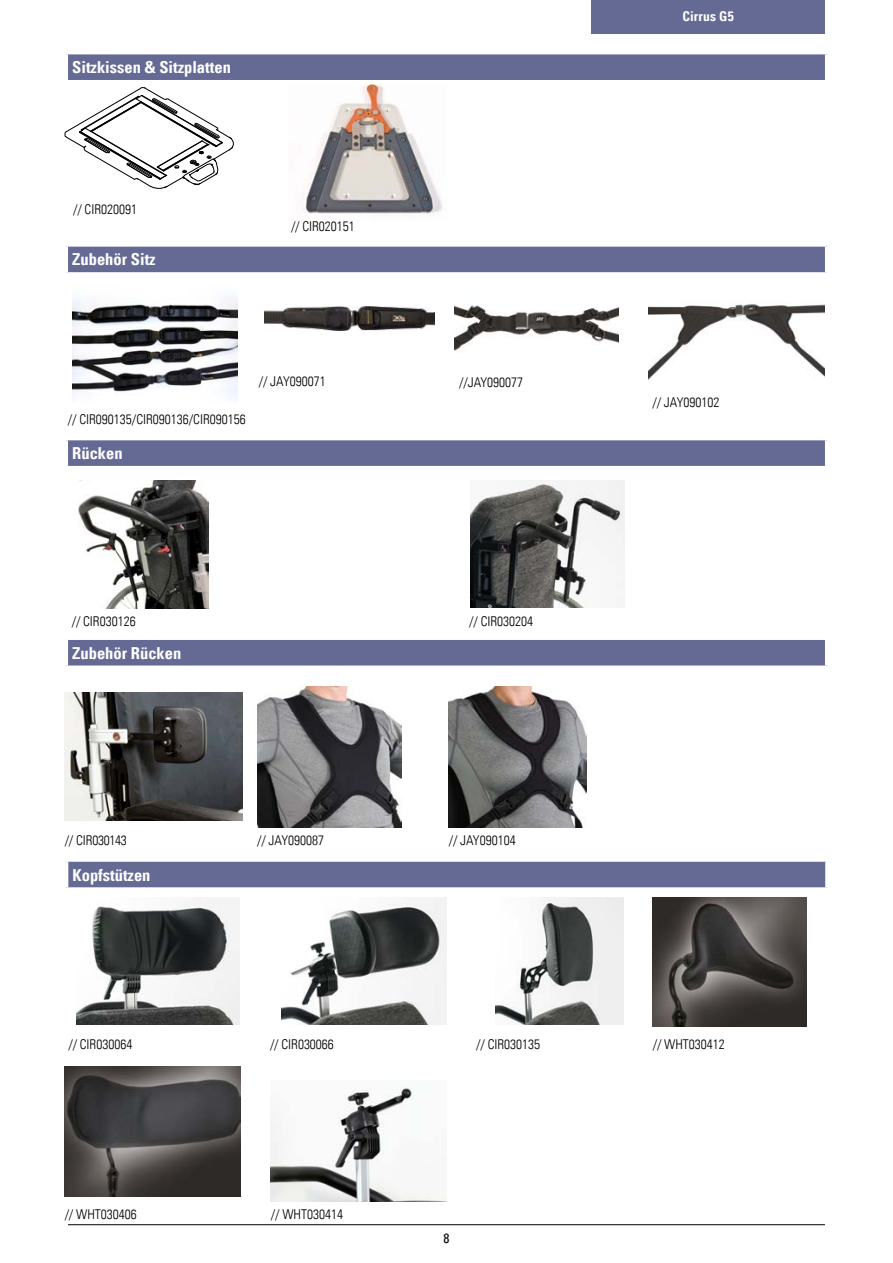
<style>
.page{position:relative;width:893px;height:1263px;background:#fff}
.page>*{position:absolute;margin:0;border:0;box-sizing:border-box;transform-origin:0 0}
.t1{font:16.5px "Univers Com 67 Bold Cond";color:#fff}
.t2{font:13.5px "Univers Com 47 Light Cond";color:#000}
.t3{font:13.5px "Univers Com 47 Light Cond";letter-spacing:-.02em;color:#000}
.t4{font:13.5px "Univers Com 67 Bold Cond";letter-spacing:.01em;color:#fff}
.t5{font:condensed 13.5px "Univers Com 57";color:#000}
</style>
<div class="page">
<hr style="left:68px;top:1224px;width:757px;height:1px;background:#000">
<div style="left:591px;top:0;width:234px;height:34px;background:#646a94"></div>
<svg style="left:65px;top:87px;width:169px;height:102px"></svg>
<img style="left:302px;top:83px;width:141px;height:131px">
<div style="left:66px;top:53px;width:761px;height:29px;background:#646a94"></div>
<hr style="left:65px;top:51px;width:763px;height:3px;background:#fff">
<hr style="left:65px;top:54px;width:3px;height:26px;background:#fff">
<hr style="left:825px;top:54px;width:3px;height:26px;background:#fff">
<hr style="left:65px;top:80px;width:763px;height:3px;background:#fff">
<img style="left:72px;top:296px;width:166px;height:103px">
<img style="left:264px;top:307px;width:171px;height:23px">
<img style="left:455px;top:305px;width:163px;height:46px">
<img style="left:648px;top:304px;width:177px;height:76px">
<img style="left:471px;top:480px;width:153px;height:127px">
<img style="left:78px;top:480px;width:130px;height:128px">
<div style="left:66px;top:439px;width:761px;height:29px;background:#646a94"></div>
<hr style="left:65px;top:437px;width:763px;height:3px;background:#fff">
<hr style="left:65px;top:440px;width:3px;height:26px;background:#fff">
<hr style="left:825px;top:440px;width:3px;height:26px;background:#fff">
<hr style="left:65px;top:466px;width:763px;height:3px;background:#fff">
<div style="left:66px;top:245px;width:761px;height:29px;background:#646a94"></div>
<svg style="left:66px;top:245px;width:761px;height:2px;background:#e3e4ec"></svg>
<hr style="left:65px;top:247px;width:3px;height:25px;background:#fff">
<hr style="left:825px;top:247px;width:3px;height:25px;background:#fff">
<svg style="left:66px;top:272px;width:761px;height:2px;background:#eff0f4"></svg>
<img style="left:65px;top:693px;width:178px;height:127px">
<img style="left:257px;top:686px;width:144px;height:141px">
<img style="left:449px;top:686px;width:137px;height:141px">
<div style="left:66px;top:638px;width:761px;height:29px;background:#646a94"></div>
<hr style="left:65px;top:636px;width:763px;height:4px;background:#fff">
<hr style="left:65px;top:640px;width:3px;height:25px;background:#fff">
<hr style="left:825px;top:640px;width:3px;height:25px;background:#fff">
<svg style="left:66px;top:665px;width:761px;height:2px;background:#d6d8e3"></svg>
<img style="left:77px;top:897px;width:163px;height:127px">
<img style="left:282px;top:897px;width:164px;height:127px">
<img style="left:495px;top:898px;width:129px;height:126px">
<img style="left:653px;top:897px;width:153px;height:130px">
<img style="left:65px;top:1067px;width:176px;height:130px">
<img style="left:270px;top:1087px;width:176px;height:114px">
<div style="left:67px;top:860px;width:760px;height:29px;background:#646a94"></div>
<svg style="left:66px;top:860px;width:761px;height:2px;background:#ececf1"></svg>
<hr style="left:65px;top:862px;width:3px;height:25px;background:#fff">
<svg style="left:825px;top:862px;width:2px;height:25px"></svg>
<svg style="left:66px;top:887px;width:761px;height:2px;background:#e7e8ee"></svg>
<p class="t1" style="left:72px;top:57px;width:160px">Sitzkissen &amp; Sitzplatten</p>
<p class="t2" style="left:73px;top:201px;width:65px">// CIR020091</p>
<p class="t1" style="left:72px;top:249px;width:85px">Zubehör Sitz</p>
<p class="t2" style="left:291px;top:218px;width:65px">// CIR020151</p>
<p class="t2" style="left:68px;top:411px;width:179px">// CIR090135/CIR090136/CIR090156</p>
<p class="t1" style="left:72px;top:443px;width:52px">Rücken</p>
<p class="t2" style="left:259px;top:374px;width:68px">// JAY090071</p>
<p class="t2" style="left:459px;top:374px;width:65px">//JAY090077</p>
<p class="t2" style="left:72px;top:613px;width:65px">// CIR030126</p>
<p class="t2" style="left:469px;top:613px;width:65px">// CIR030204</p>
<p class="t1" style="left:72px;top:643px;width:111px">Zubehör Rücken</p>
<p class="t3" style="left:65px;top:832px;width:64px">// CIR030143</p>
<p class="t2" style="left:257px;top:832px;width:68px">// JAY090087</p>
<p class="t2" style="left:449px;top:832px;width:68px">// JAY090104</p>
<p class="t1" style="left:73px;top:864px;width:79px">Kopfstützen</p>
<p class="t4" style="left:682px;top:8px;width:53px">Cirrus G5</p>
<p class="t2" style="left:652px;top:394px;width:68px">// JAY090102</p>
<p class="t2" style="left:68px;top:1036px;width:65px">// CIR030064</p>
<p class="t2" style="left:270px;top:1036px;width:65px">// CIR030066</p>
<p class="t2" style="left:476px;top:1036px;width:65px">// CIR030135</p>
<p class="t2" style="left:653px;top:1036px;width:74px">// WHT030412</p>
<p class="t2" style="left:65px;top:1206px;width:74px">// WHT030406</p>
<p class="t2" style="left:271px;top:1206px;width:74px">// WHT030414</p>
<p class="t5" style="left:443px;top:1229px;width:7px">8</p>
</div>
